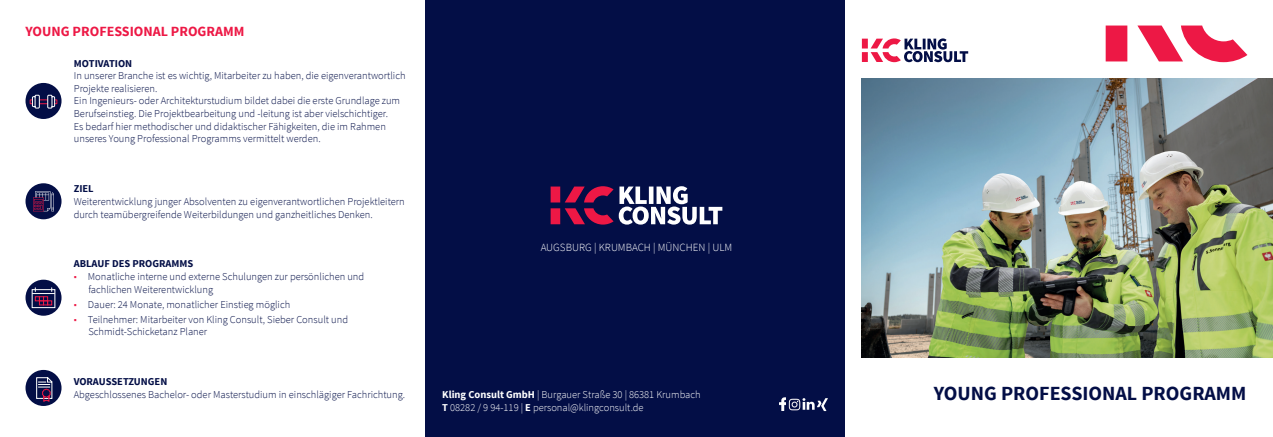
<style>
.page{position:relative;width:1273px;height:437px;background:#fff}
.page>*{position:absolute;margin:0;border:0;box-sizing:border-box;transform-origin:0 0}
.t1{font:700 20px "Source Sans Pro";color:#030e46}
.t2{font:700 14px "Source Sans Pro";color:#ed1845}
.t3{font:300 11px "Source Sans Pro";color:#fff}
.t4{font:300 10.5px/12.6px "Source Sans Pro";color:#030e46}
.t5{font:300 10.5px/13px "Source Sans Pro";color:#fff}
.t6{font:700 10.5px "Source Sans Pro";color:#030e46}
.s1{font-size:11px;color:#ed1845}
.s2{font-weight:700}
</style>
<div class="page">
<div style="left:425px;top:0;width:420px;height:437px;background:#030e46"></div>
<svg style="left:779px;top:397px;width:7px;height:13px"></svg>
<img style="left:788px;top:398px;width:12px;height:13px">
<svg style="left:802px;top:398px;width:26px;height:13px"></svg>
<svg style="left:619px;top:186px;width:103px;height:38px"></svg>
<svg style="left:551px;top:186px;width:62px;height:38px"></svg>
<svg style="left:862px;top:38px;width:106px;height:24px"></svg>
<svg style="left:1105px;top:26px;width:142px;height:36px"></svg>
<svg style="left:26px;top:279px;width:36px;height:36px"></svg>
<div style="left:32px;top:289px;width:23px;height:19px;border:1px solid #fff"></div>
<svg style="left:32px;top:287px;width:23px;height:18px"></svg>
<div style="left:26px;top:83px;width:36px;height:36px;background:#030e46;border-radius:50%"></div>
<svg style="left:29px;top:94px;width:29px;height:15px"></svg>
<div style="left:26px;top:370px;width:36px;height:36px;background:#030e46;border-radius:50%"></div>
<svg style="left:36px;top:377px;width:17px;height:25px"></svg>
<div style="left:26px;top:183px;width:36px;height:36px;background:#030e46;border-radius:50%"></div>
<svg style="left:33px;top:191px;width:21px;height:20px"></svg>
<img style="left:862px;top:78px;width:411px;height:279px">
<h2 class="t2" style="left:26px;top:22px;width:220px">YOUNG PROFESSIONAL PROGRAMM</h2>
<p class="t6" style="left:74px;top:56px;width:60px">MOTIVATION</p>
<p class="t4" style="left:74px;top:69px;width:333px">In unserer Branche ist es wichtig, Mitarbeiter zu haben, die eigenverantwortlich Projekte realisieren.<br>Ein Ingenieurs- oder Architekturstudium bildet dabei die erste Grundlage zum Berufseinstieg. Die Projektbearbeitung und -leitung ist aber vielschichtiger.<br>Es bedarf hier methodischer und didaktischer Fähigkeiten, die im Rahmen unseres Young Professional Programms vermittelt werden.</p>
<p class="t6" style="left:74px;top:182px;width:22px">ZIEL</p>
<p class="t4" style="left:74px;top:195px;width:333px">Weiterentwicklung junger Absolventen zu eigenverantwortlichen Projektleitern durch teamübergreifende Weiterbildungen und ganzheitliches Denken.</p>
<p class="t6" style="left:74px;top:257px;width:121px">ABLAUF DES PROGRAMMS</p>
<p class="t4" style="left:88px;top:270px;width:277px;text-indent:-15px"><span class="s1">■</span> Monatliche interne und externe Schulungen zur persönlichen und fachlichen Weiterentwicklung</p>
<p class="t4" style="left:74px;top:298px;width:218px"><span class="s1">■</span> Dauer: 24 Monate, monatlicher Einstieg möglich</p>
<p class="t4" style="left:88px;top:313px;width:261px;text-indent:-15px"><span class="s1">■</span> Teilnehmer: Mitarbeiter von Kling Consult, Sieber Consult und<br>Schmidt-Schicketanz Planer</p>
<p class="t3" style="left:541px;top:240px;width:193px">AUGSBURG | KRUMBACH | MÜNCHEN | ULM</p>
<p class="t6" style="left:74px;top:375px;width:95px">VORAUSSETZUNGEN</p>
<p class="t4" style="left:74px;top:388px;width:333px">Abgeschlossenes Bachelor- oder Masterstudium in einschlägiger Fachrichtung.</p>
<h1 class="t1" style="left:934px;top:380px;width:314px">YOUNG PROFESSIONAL PROGRAMM</h1>
<p class="t5" style="left:442px;top:388px;width:260px"><span class="s2">Kling Consult GmbH</span> | Burgauer Straße 30 | 86381 Krumbach<br><span class="s2">T</span> 08282 / 9 94-119 | <span class="s2">E</span> personal@klingconsult.de</p>
</div>
